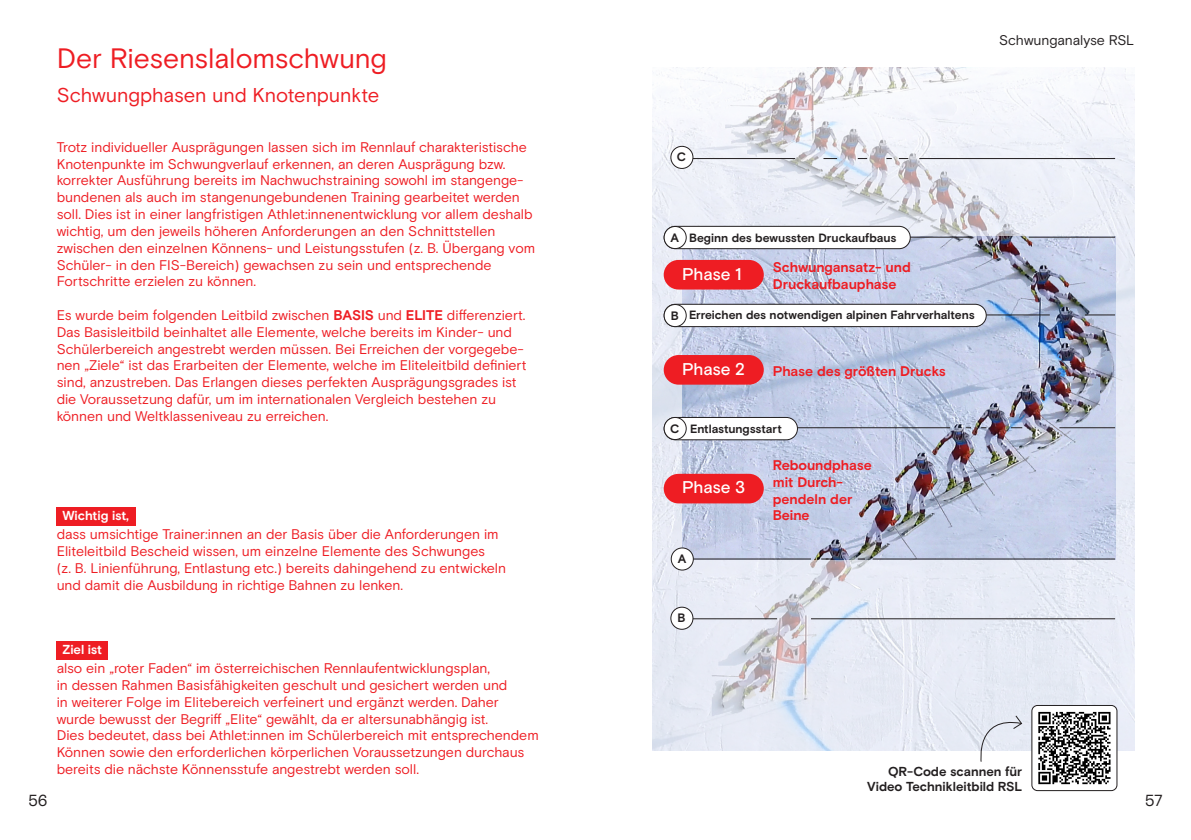
<style>
.page{position:relative;width:1191px;height:840px;background:#fff}
.page>*{position:absolute;margin:0;border:0;box-sizing:border-box;transform-origin:0 0}
.t1{font:28px "Basis Grotesque Pro";letter-spacing:-.005em;color:#ee1d23}
.t2{font:20px "Basis Grotesque Pro";letter-spacing:-.005em;color:#ee1d23}
.t3{font:500 17px "Basis Grotesque Pro";letter-spacing:-.015em;color:#fff}
.t4{font:16px "Basis Grotesque Pro";color:#231f20}
.t5{font:14px/16.8px "Basis Grotesque Pro";letter-spacing:-.005em;color:#ee1d23}
.t6{font:700 14px/16.8px "Basis Grotesque Pro";color:#ee1d23}
.t7{font:14px "Basis Grotesque Pro";letter-spacing:-.01em;color:#231f20}
.t8{font:700 13px/15.6px "Basis Grotesque Pro";color:#231f20;text-align:right}
.t9{font:700 13px "Basis Grotesque Pro";color:#fff}
.t10{font:700 12.2px "Basis Grotesque Pro";color:#231f20}
.t11{font:700 12px "Basis Grotesque Pro";letter-spacing:-.005em;color:#231f20}
.s1{font-weight:700}
</style>
<div class="page">
<div style="left:57px;top:507px;width:79px;height:19px;background:#ee1d23"></div>
<div style="left:57px;top:641px;width:51px;height:18px;background:#ee1d23"></div>
<img style="left:652px;top:68px;width:482px;height:681px">
<img style="left:682px;top:236px;width:433px;height:323px">
<hr style="left:682px;top:236px;width:290px;height:1px;background:#231f20">
<hr style="left:1028px;top:236px;width:87px;height:1px;background:#231f20">
<hr style="left:676px;top:314px;width:373px;height:1px;background:#231f20">
<hr style="left:682px;top:427px;width:268px;height:1px;background:#231f20">
<hr style="left:1059px;top:427px;width:56px;height:1px;background:#231f20">
<hr style="left:872px;top:558px;width:243px;height:1px;background:#231f20">
<hr style="left:682px;top:558px;width:129px;height:1px;background:#231f20">
<svg style="left:821px;top:558px;width:12px;height:1px"></svg>
<hr style="left:682px;top:618px;width:95px;height:1px;background:#231f20">
<hr style="left:682px;top:158px;width:113px;height:1px;background:#231f20">
<svg style="left:823px;top:158px;width:14px;height:1px"></svg>
<hr style="left:919px;top:158px;width:196px;height:1px;background:#231f20">
<div style="left:671px;top:547px;width:22px;height:22px;background:#fff;border-radius:50%"></div>
<div style="left:671px;top:547px;width:22px;height:23px;border:1px solid #231f20;border-radius:50%"></div>
<div style="left:671px;top:607px;width:22px;height:22px;background:#fff;border-radius:50%"></div>
<div style="left:670px;top:606px;width:23px;height:23px;border:1px solid #231f20;border-radius:50%"></div>
<div style="left:671px;top:146px;width:22px;height:22px;background:#fff;border-radius:50%"></div>
<div style="left:670px;top:146px;width:23px;height:23px;border:1px solid #231f20;border-radius:50%"></div>
<div style="left:663px;top:260px;width:101px;height:29px;background:#ee1d23;border-radius:15px"></div>
<div style="left:663px;top:473px;width:101px;height:30px;background:#ee1d23;border-radius:15px"></div>
<div style="left:663px;top:355px;width:101px;height:29px;background:#ee1d23;border-radius:15px"></div>
<hr style="left:1085px;top:314px;width:30px;height:1px;background:#231f20">
<hr style="left:811px;top:618px;width:304px;height:1px;background:#231f20">
<div style="left:664px;top:226px;width:246px;height:22px;background:#fff;border-radius:11px"></div>
<div style="left:664px;top:226px;width:246px;height:23px;border:1px solid #231f20;border-radius:11px"></div>
<div style="left:664px;top:304px;width:322px;height:22px;background:#fff;border-radius:11px"></div>
<div style="left:664px;top:304px;width:322px;height:23px;border:1px solid #231f20;border-radius:11px"></div>
<div style="left:664px;top:417px;width:133px;height:22px;background:#fff;border-radius:11px"></div>
<div style="left:664px;top:417px;width:133px;height:23px;border:1px solid #231f20;border-radius:11px"></div>
<div style="left:1032px;top:705px;width:85px;height:85px;background:#fff;border-radius:6px"></div>
<svg style="left:1038px;top:711px;width:73px;height:74px"></svg>
<div style="left:1031px;top:704px;width:86px;height:86px;border:1px solid #231f20;border-radius:6px"></div>
<div style="left:664px;top:226px;width:22px;height:22px;background:#fff;border-radius:50%"></div>
<div style="left:664px;top:226px;width:22px;height:23px;border:1px solid #231f20;border-radius:50%"></div>
<div style="left:664px;top:304px;width:22px;height:22px;background:#fff;border-radius:50%"></div>
<div style="left:664px;top:304px;width:22px;height:23px;border:1px solid #231f20;border-radius:50%"></div>
<div style="left:664px;top:417px;width:22px;height:22px;background:#fff;border-radius:50%"></div>
<div style="left:664px;top:417px;width:22px;height:22px;border:1px solid #231f20;border-radius:50%"></div>
<svg style="left:975px;top:714px;width:48px;height:48px"></svg>
<h1 class="t1" style="left:57px;top:41px;width:332px">Der Riesenslalomschwung</h1>
<h2 class="t2" style="left:57px;top:83px;width:324px">Schwungphasen und Knotenpunkte</h2>
<p class="t5" style="left:57px;top:139px;width:480px">Trotz individueller Ausprägungen lassen sich im Rennlauf charakteristische Knotenpunkte im Schwungverlauf erkennen, an deren Ausprägung bzw. korrekter Ausführung bereits im Nachwuchstraining sowohl im stangenge&shy;bundenen als auch im stangenungebundenen Training gearbeitet werden soll. Dies ist in einer langfristigen Athlet:innenentwicklung vor allem deshalb wichtig, um den jeweils höheren Anforderungen an den Schnittstellen zwischen den einzelnen Könnens- und Leistungsstufen (z. B. Übergang vom Schüler- in den FIS-Bereich) gewachsen zu sein und entsprechende Fortschritte erzielen zu können.</p>
<p class="t5" style="left:57px;top:307px;width:471px">Es wurde beim folgenden Leitbild zwischen <span class="s1">BASIS</span> und <span class="s1">ELITE</span> differenziert.<br>Das Basisleitbild beinhaltet alle Elemente, welche bereits im Kinder- und Schülerbereich angestrebt werden müssen. Bei Erreichen der vorgegebe&shy;nen „Ziele“ ist das Erarbeiten der Elemente, welche im Eliteleitbild definiert sind, anzustreben. Das Erlangen dieses perfekten Ausprägungsgrades ist die Voraussetzung dafür, um im internationalen Vergleich bestehen zu können und Weltklasseniveau zu erreichen.</p>
<p class="t9" style="left:62px;top:507px;width:68px">Wichtig ist,</p>
<p class="t5" style="left:57px;top:526px;width:451px">dass umsichtige Trainer:innen an der Basis über die Anforderungen im Eliteleitbild Bescheid wissen, um einzelne Elemente des Schwunges<br>(z. B. Linienführung, Entlastung etc.) bereits dahingehend zu entwickeln und damit die Ausbildung in richtige Bahnen zu lenken.</p>
<p class="t9" style="left:62px;top:641px;width:41px">Ziel ist</p>
<p class="t5" style="left:57px;top:659px;width:483px">also ein „roter Faden“ im österreichischen Rennlaufentwicklungsplan,<br>in dessen Rahmen Basisfähigkeiten geschult und gesichert werden und<br>in weiterer Folge im Elitebereich verfeinert und ergänzt werden. Daher wurde bewusst der Begriff „Elite“ gewählt, da er altersunabhängig ist.<br>Dies bedeutet, dass bei Athlet:innen im Schülerbereich mit entsprechendem Können sowie den erforderlichen körperlichen Voraussetzungen durchaus bereits die nächste Könnensstufe angestrebt werden soll.</p>
<p class="t7" style="left:999px;top:32px;width:137px">Schwunganalyse RSL</p>
<p class="t10" style="left:677px;top:150px;width:11px">C</p>
<p class="t10" style="left:670px;top:230px;width:10px">A</p>
<p class="t11" style="left:689px;top:230px;width:209px">Beginn des bewussten Druckaufbaus</p>
<p class="t3" style="left:682px;top:263px;width:61px">Phase 1</p>
<p class="t6" style="left:773px;top:259px;width:139px">Schwungansatz- und<br>Druckaufbauphase</p>
<p class="t10" style="left:671px;top:308px;width:10px">B</p>
<p class="t11" style="left:689px;top:308px;width:287px">Erreichen des notwendigen alpinen Fahrverhaltens</p>
<p class="t3" style="left:682px;top:358px;width:65px">Phase 2</p>
<p class="t6" style="left:773px;top:363px;width:174px">Phase des größten Drucks</p>
<p class="t10" style="left:670px;top:421px;width:11px">C</p>
<p class="t11" style="left:690px;top:421px;width:93px">Entlastungsstart</p>
<p class="t3" style="left:682px;top:477px;width:65px">Phase 3</p>
<p class="t10" style="left:678px;top:551px;width:10px">A</p>
<p class="t10" style="left:677px;top:610px;width:10px">B</p>
<p class="t6" style="left:773px;top:457px;width:101px">Reboundphase mit Durch&shy;pendeln der<br>Beine</p>
<p class="t8" style="left:867px;top:763px;width:156px">QR-Code scannen für<br>Video Technikleitbild RSL</p>
<p class="t4" style="left:28px;top:790px;width:21px">56</p>
<p class="t4" style="left:1145px;top:790px;width:19px">57</p>
</div>
